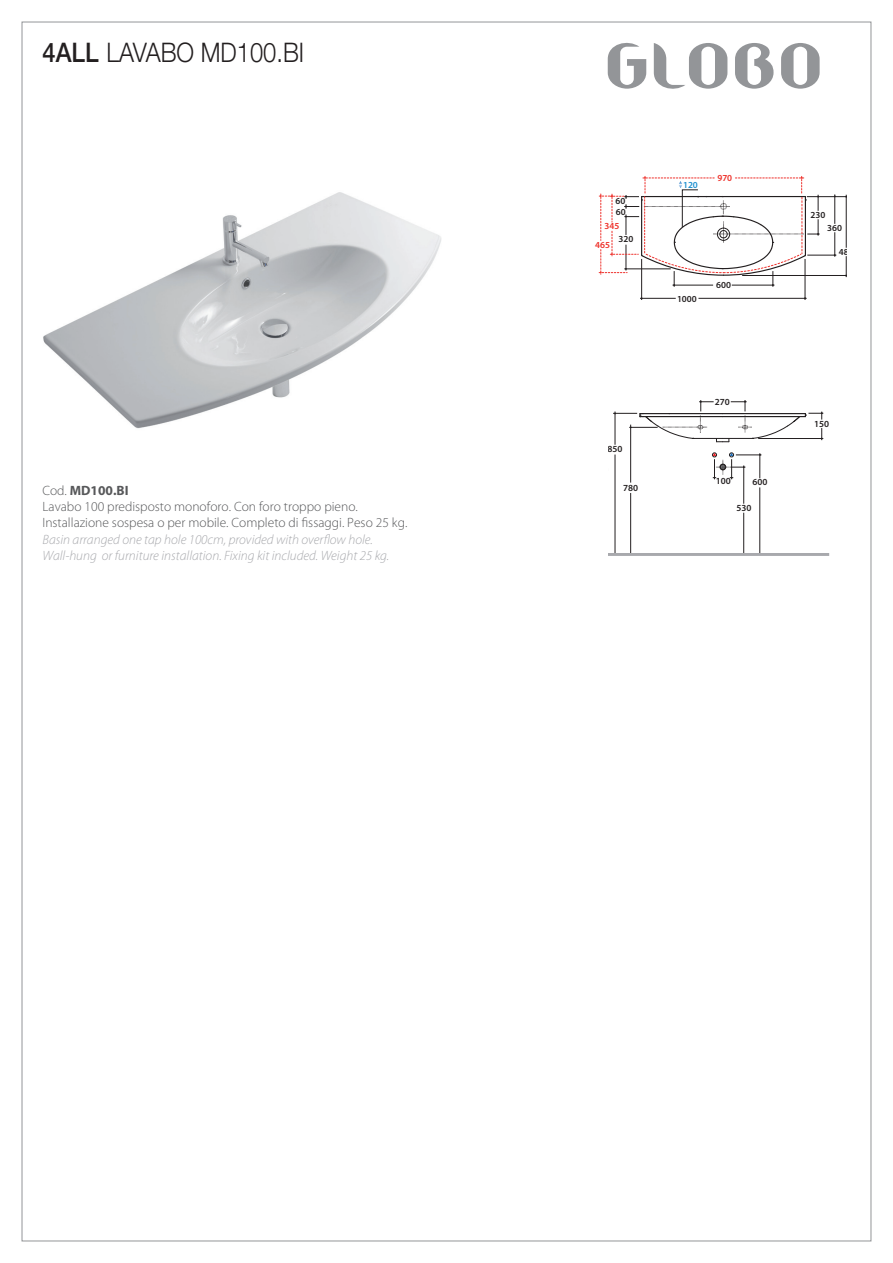
<style>
.page{position:relative;width:893px;height:1263px;background:#fff}
.page>*{position:absolute;margin:0;border:0;box-sizing:border-box;transform-origin:0 0}
.t1{font:300 27px "Helvetica Neue LT Std";color:#231f20;scale:.88 1}
.t2{font:300 13.5px/16.2px "Myriad Pro";color:#57585a}
.t3{font:italic 300 13.5px/16.2px "Myriad Pro";color:#a8a9ad}
.t4{font:600 9.3px "Myriad Pro";color:#231f20}
.t5{font:600 9.3px "Myriad Pro";color:#ee312a}
.t6{font:600 9.3px "Myriad Pro";color:#1d90d0}
.s1{font-weight:500}
.s2{font-weight:700}
</style>
<div class="page">
<img style="left:21px;top:145px;width:420px;height:315px">
<svg style="left:781px;top:43px;width:39px;height:46px"></svg>
<svg style="left:735px;top:43px;width:38px;height:46px"></svg>
<svg style="left:608px;top:43px;width:38px;height:46px"></svg>
<svg style="left:654px;top:43px;width:73px;height:46px"></svg>
<hr style="left:641px;top:259px;width:1px;height:41px;background:#231f20">
<hr style="left:805px;top:259px;width:1px;height:41px;background:#231f20">
<hr style="left:698px;top:298px;width:109px;height:1px;background:#231f20">
<hr style="left:640px;top:298px;width:36px;height:1px;background:#231f20">
<hr style="left:807px;top:196px;width:39px;height:1px;background:#231f20">
<hr style="left:742px;top:275px;width:104px;height:1px;background:#231f20">
<hr style="left:846px;top:195px;width:1px;height:53px;background:#231f20">
<svg style="left:845px;top:256px;width:2px;height:21px"></svg>
<svg style="left:599px;top:176px;width:237px;height:111px"></svg>
<hr style="left:615px;top:454px;width:1px;height:101px;background:#231f20">
<hr style="left:630px;top:493px;width:1px;height:62px;background:#231f20">
<hr style="left:759px;top:487px;width:1px;height:68px;background:#231f20">
<hr style="left:743px;top:513px;width:1px;height:41px;background:#231f20">
<hr style="left:743px;top:465px;width:1px;height:39px;background:#231f20">
<svg style="left:712px;top:453px;width:49px;height:26px"></svg>
<hr style="left:608px;top:553px;width:221px;height:3px;background:#a8a9ad">
<hr style="left:615px;top:411px;width:1px;height:34px;background:#231f20">
<hr style="left:630px;top:425px;width:1px;height:58px;background:#231f20">
<svg style="left:613px;top:400px;width:210px;height:42px"></svg>
<h1 class="t1" style="left:43px;top:36px;width:299px"><span class="s1">4ALL</span> LAVABO MD100.BI</h1>
<p class="t2" style="left:43px;top:482px;width:366px">Cod. <span class="s2">MD100.BI<br></span>Lavabo 100 predisposto monoforo. Con foro troppo pieno.<br>Installazione sospesa o per mobile. Completo di fissaggi. Peso 25 kg.</p>
<p class="t3" style="left:43px;top:531px;width:348px">Basin arranged one tap hole 100cm, provided with overflow hole.<br>Wall-hung or furniture installation. Fixing kit included. Weight 25 kg.</p>
<p class="t4" style="left:615px;top:195px;width:11px">60</p>
<p class="t6" style="left:683px;top:179px;width:16px">120</p>
<p class="t5" style="left:717px;top:172px;width:16px">970</p>
<p class="t4" style="left:616px;top:206px;width:11px">60</p>
<p class="t5" style="left:605px;top:220px;width:16px">345</p>
<p class="t4" style="left:827px;top:222px;width:16px">360</p>
<p class="t5" style="left:595px;top:239px;width:16px">465</p>
<p class="t4" style="left:811px;top:209px;width:16px">230</p>
<p class="t4" style="left:619px;top:233px;width:16px">320</p>
<p class="t4" style="left:839px;top:246px;width:16px">480</p>
<p class="t4" style="left:608px;top:443px;width:17px">850</p>
<p class="t4" style="left:623px;top:482px;width:17px">780</p>
<p class="t4" style="left:677px;top:293px;width:21px">1000</p>
<p class="t4" style="left:716px;top:279px;width:16px">600</p>
<p class="t4" style="left:715px;top:396px;width:17px">270</p>
<p class="t4" style="left:716px;top:475px;width:17px">100</p>
<p class="t4" style="left:753px;top:476px;width:17px">600</p>
<p class="t4" style="left:736px;top:502px;width:17px">530</p>
<p class="t4" style="left:814px;top:418px;width:17px">150</p>
</div>
